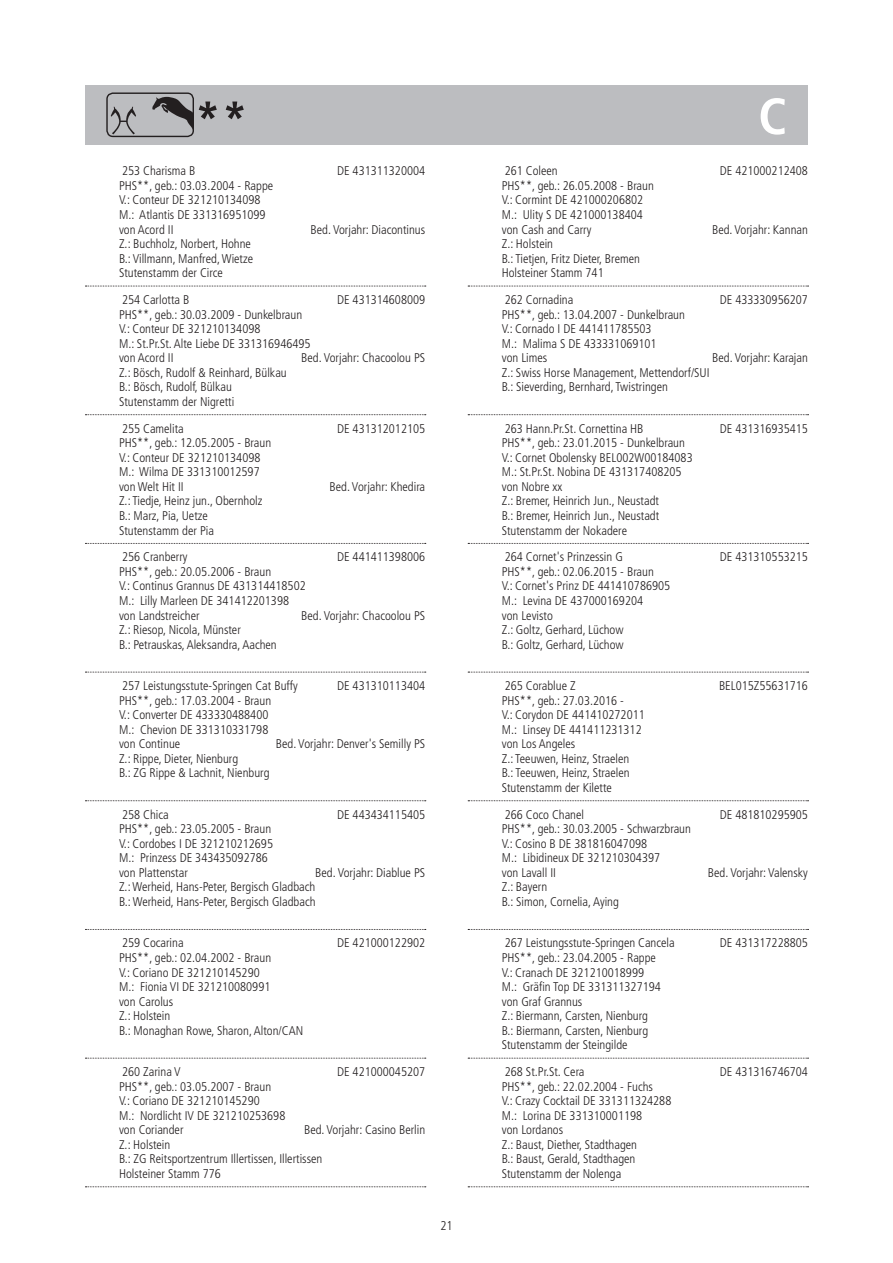
<style>
.page{position:relative;width:893px;height:1263px;background:#fff}
.page>*{position:absolute;margin:0;border:0;box-sizing:border-box;transform-origin:0 0}
.t1{font:700 condensed 51px "Frutiger LT Pro";color:#231f20}
.t2{font:700 condensed 51px "Frutiger LT Pro";color:#fff}
.t3{font:300 condensed 12.75px "Frutiger LT Pro";color:#231f20}
.t4{font:300 condensed 12.6px/14.5px "Frutiger LT Pro";color:#231f20}
</style>
<div class="page">
<div style="left:85px;top:85px;width:723px;height:60px;background:#bcbdc0"></div>
<svg style="left:106px;top:92px;width:88px;height:46px"></svg>
<svg style="left:468px;top:286px;width:340px;height:1px"></svg>
<svg style="left:468px;top:414px;width:340px;height:1px"></svg>
<svg style="left:468px;top:543px;width:340px;height:1px"></svg>
<svg style="left:468px;top:672px;width:340px;height:1px"></svg>
<svg style="left:468px;top:800px;width:340px;height:1px"></svg>
<svg style="left:468px;top:929px;width:340px;height:1px"></svg>
<svg style="left:468px;top:1058px;width:340px;height:1px"></svg>
<svg style="left:468px;top:1186px;width:340px;height:1px"></svg>
<svg style="left:85px;top:286px;width:341px;height:1px"></svg>
<svg style="left:85px;top:414px;width:341px;height:1px"></svg>
<svg style="left:85px;top:543px;width:341px;height:1px"></svg>
<svg style="left:85px;top:672px;width:341px;height:1px"></svg>
<svg style="left:85px;top:800px;width:341px;height:1px"></svg>
<svg style="left:85px;top:929px;width:341px;height:1px"></svg>
<svg style="left:85px;top:1058px;width:341px;height:1px"></svg>
<svg style="left:85px;top:1186px;width:341px;height:1px"></svg>
<h1 class="t1" style="left:194px;top:89px;width:55px">**</h1>
<h1 class="t2" style="left:758px;top:86px;width:30px">C</h1>
<p class="t4" style="left:505px;top:164px;width:54px">261 Coleen</p>
<p class="t4" style="left:720px;top:164px;width:90px">DE 421000212408</p>
<p class="t4" style="left:502px;top:178px;width:154px">PHS**, geb.: 26.05.2008 - Braun<br>V.: Cormint DE 421000206802<br>M.: Ulity S DE 421000138404 von Cash and Carry</p>
<p class="t4" style="left:122px;top:164px;width:75px">253 Charisma B</p>
<p class="t4" style="left:337px;top:164px;width:90px">DE 431311320004</p>
<p class="t4" style="left:119px;top:178px;width:156px">PHS**, geb.: 03.03.2004 - Rappe<br>V.: Conteur DE 321210134098<br>M.: Atlantis DE 331316951099 von Acord II</p>
<p class="t4" style="left:311px;top:222px;width:116px">Bed. Vorjahr: Diacontinus</p>
<p class="t4" style="left:712px;top:222px;width:97px">Bed. Vorjahr: Kannan</p>
<p class="t4" style="left:119px;top:237px;width:136px">Z.: Buchholz, Norbert, Hohne<br>B.: Villmann, Manfred, Wietze<br>Stutenstamm der Circe</p>
<p class="t4" style="left:122px;top:292px;width:69px">254 Carlotta B</p>
<p class="t4" style="left:337px;top:292px;width:90px">DE 431314608009</p>
<p class="t4" style="left:119px;top:307px;width:193px">PHS**, geb.: 30.03.2009 - Dunkelbraun<br>V.: Conteur DE 321210134098<br>M.: St.Pr.St. Alte Liebe DE 331316946495 von Acord II</p>
<p class="t4" style="left:301px;top:351px;width:125px">Bed. Vorjahr: Chacoolou PS</p>
<p class="t4" style="left:119px;top:365px;width:169px">Z.: Bösch, Rudolf &amp; Reinhard, Bülkau<br>B.: Bösch, Rudolf, Bülkau<br>Stutenstamm der Nigretti</p>
<p class="t4" style="left:122px;top:421px;width:63px">255 Camelita</p>
<p class="t4" style="left:337px;top:421px;width:90px">DE 431312012105</p>
<p class="t4" style="left:119px;top:436px;width:154px">PHS**, geb.: 12.05.2005 - Braun<br>V.: Conteur DE 321210134098<br>M.: Wilma DE 331310012597 von Welt Hit II</p>
<p class="t4" style="left:330px;top:479px;width:97px">Bed. Vorjahr: Khedira</p>
<p class="t4" style="left:119px;top:494px;width:145px">Z.: Tiedje, Heinz jun., Obernholz<br>B.: Marz, Pia, Uetze<br>Stutenstamm der Pia</p>
<p class="t4" style="left:122px;top:550px;width:67px">256 Cranberry</p>
<p class="t4" style="left:337px;top:550px;width:90px">DE 441411398006</p>
<p class="t4" style="left:119px;top:564px;width:188px">PHS**, geb.: 20.05.2006 - Braun<br>V.: Continus Grannus DE 431314418502<br>M.: Lilly Marleen DE 341412201398 von Landstreicher</p>
<p class="t4" style="left:301px;top:608px;width:125px">Bed. Vorjahr: Chacoolou PS</p>
<p class="t4" style="left:119px;top:623px;width:159px">Z.: Riesop, Nicola, Münster<br>B.: Petrauskas, Aleksandra, Aachen</p>
<p class="t4" style="left:122px;top:678px;width:177px">257 Leistungsstute-Springen Cat Buffy</p>
<p class="t4" style="left:337px;top:678px;width:90px">DE 431310113404</p>
<p class="t4" style="left:119px;top:693px;width:154px">PHS**, geb.: 17.03.2004 - Braun<br>V.: Converter DE 433330488400<br>M.: Chevion DE 331310331798 von Continue</p>
<p class="t4" style="left:276px;top:737px;width:151px">Bed. Vorjahr: Denver's Semilly PS</p>
<p class="t4" style="left:119px;top:751px;width:152px">Z.: Rippe, Dieter, Nienburg<br>B.: ZG Rippe &amp; Lachnit, Nienburg</p>
<p class="t4" style="left:122px;top:807px;width:48px">258 Chica</p>
<p class="t4" style="left:337px;top:807px;width:90px">DE 443434115405</p>
<p class="t4" style="left:119px;top:822px;width:156px">PHS**, geb.: 23.05.2005 - Braun<br>V.: Cordobes I DE 321210212695<br>M.: Prinzess DE 343435092786 von Plattenstar</p>
<p class="t4" style="left:315px;top:865px;width:111px">Bed. Vorjahr: Diablue PS</p>
<p class="t4" style="left:119px;top:880px;width:198px">Z.: Werheid, Hans-Peter, Bergisch Gladbach<br>B.: Werheid, Hans-Peter, Bergisch Gladbach</p>
<p class="t4" style="left:122px;top:936px;width:63px">259 Cocarina</p>
<p class="t4" style="left:337px;top:936px;width:90px">DE 421000122902</p>
<p class="t4" style="left:119px;top:950px;width:186px">PHS**, geb.: 02.04.2002 - Braun<br>V.: Coriano DE 321210145290<br>M.: Fionia VI DE 321210080991<br>von Carolus<br>Z.: Holstein<br>B.: Monaghan Rowe, Sharon, Alton/CAN</p>
<p class="t4" style="left:122px;top:1064px;width:60px">260 Zarina V</p>
<p class="t4" style="left:337px;top:1064px;width:90px">DE 421000045207</p>
<p class="t4" style="left:119px;top:1079px;width:168px">PHS**, geb.: 03.05.2007 - Braun<br>V.: Coriano DE 321210145290<br>M.: Nordlicht IV DE 321210253698 von Coriander</p>
<p class="t4" style="left:304px;top:1123px;width:123px">Bed. Vorjahr: Casino Berlin</p>
<p class="t4" style="left:119px;top:1137px;width:205px">Z.: Holstein<br>B.: ZG Reitsportzentrum Illertissen, Illertissen<br>Holsteiner Stamm 776</p>
<p class="t3" style="left:440px;top:1219px;width:14px">21</p>
<p class="t4" style="left:502px;top:237px;width:140px">Z.: Holstein<br>B.: Tietjen, Fritz Dieter, Bremen<br>Holsteiner Stamm 741</p>
<p class="t4" style="left:505px;top:292px;width:70px">262 Cornadina</p>
<p class="t4" style="left:720px;top:292px;width:90px">DE 433330956207</p>
<p class="t4" style="left:502px;top:307px;width:185px">PHS**, geb.: 13.04.2007 - Dunkelbraun<br>V.: Cornado I DE 441411785503<br>M.: Malima S DE 433331069101<br>von Limes</p>
<p class="t4" style="left:712px;top:351px;width:97px">Bed. Vorjahr: Karajan</p>
<p class="t4" style="left:502px;top:365px;width:209px">Z.: Swiss Horse Management, Mettendorf/SUI<br>B.: Sieverding, Bernhard, Twistringen</p>
<p class="t4" style="left:505px;top:421px;width:140px">263 Hann.Pr.St. Cornettina HB</p>
<p class="t4" style="left:720px;top:421px;width:90px">DE 431316935415</p>
<p class="t4" style="left:502px;top:436px;width:192px">PHS**, geb.: 23.01.2015 - Dunkelbraun<br>V.: Cornet Obolensky BEL002W00184083<br>M.: St.Pr.St. Nobina DE 431317408205 von Nobre xx<br>Z.: Bremer, Heinrich Jun., Neustadt<br>B.: Bremer, Heinrich Jun., Neustadt<br>Stutenstamm der Nokadere</p>
<p class="t4" style="left:505px;top:550px;width:120px">264 Cornet's Prinzessin G</p>
<p class="t4" style="left:720px;top:550px;width:90px">DE 431310553215</p>
<p class="t4" style="left:502px;top:564px;width:170px">PHS**, geb.: 02.06.2015 - Braun<br>V.: Cornet's Prinz DE 441410786905<br>M.: Levina DE 437000169204<br>von Levisto<br>Z.: Goltz, Gerhard, Lüchow<br>B.: Goltz, Gerhard, Lüchow</p>
<p class="t4" style="left:505px;top:678px;width:72px">265 Corablue Z</p>
<p class="t4" style="left:719px;top:678px;width:90px">BEL015Z55631716</p>
<p class="t4" style="left:502px;top:693px;width:145px">PHS**, geb.: 27.03.2016 -<br>V.: Corydon DE 441410272011<br>M.: Linsey DE 441411231312 von Los Angeles<br>Z.: Teeuwen, Heinz, Straelen<br>B.: Teeuwen, Heinz, Straelen<br>Stutenstamm der Kilette</p>
<p class="t4" style="left:505px;top:807px;width:81px">266 Coco Chanel</p>
<p class="t4" style="left:720px;top:807px;width:90px">DE 481810295905</p>
<p class="t4" style="left:502px;top:822px;width:191px">PHS**, geb.: 30.03.2005 - Schwarzbraun<br>V.: Cosino B DE 381816047098<br>M.: Libidineux DE 321210304397<br>von Lavall II</p>
<p class="t4" style="left:708px;top:865px;width:101px">Bed. Vorjahr: Valensky</p>
<p class="t4" style="left:502px;top:880px;width:119px">Z.: Bayern<br>B.: Simon, Cornelia, Aying</p>
<p class="t4" style="left:505px;top:936px;width:171px">267 Leistungsstute-Springen Cancela</p>
<p class="t4" style="left:720px;top:936px;width:90px">DE 431317228805</p>
<p class="t4" style="left:502px;top:950px;width:161px">PHS**, geb.: 23.04.2005 - Rappe<br>V.: Cranach DE 321210018999<br>M.: Gräfin Top DE 331311327194 von Graf Grannus<br>Z.: Biermann, Carsten, Nienburg<br>B.: Biermann, Carsten, Nienburg<br>Stutenstamm der Steingilde</p>
<p class="t4" style="left:505px;top:1064px;width:81px">268 St.Pr.St. Cera</p>
<p class="t4" style="left:720px;top:1064px;width:90px">DE 431316746704</p>
<p class="t4" style="left:502px;top:1079px;width:171px">PHS**, geb.: 22.02.2004 - Fuchs<br>V.: Crazy Cocktail DE 331311324288<br>M.: Lorina DE 331310001198<br>von Lordanos<br>Z.: Baust, Diether, Stadthagen<br>B.: Baust, Gerald, Stadthagen<br>Stutenstamm der Nolenga</p>
</div>
